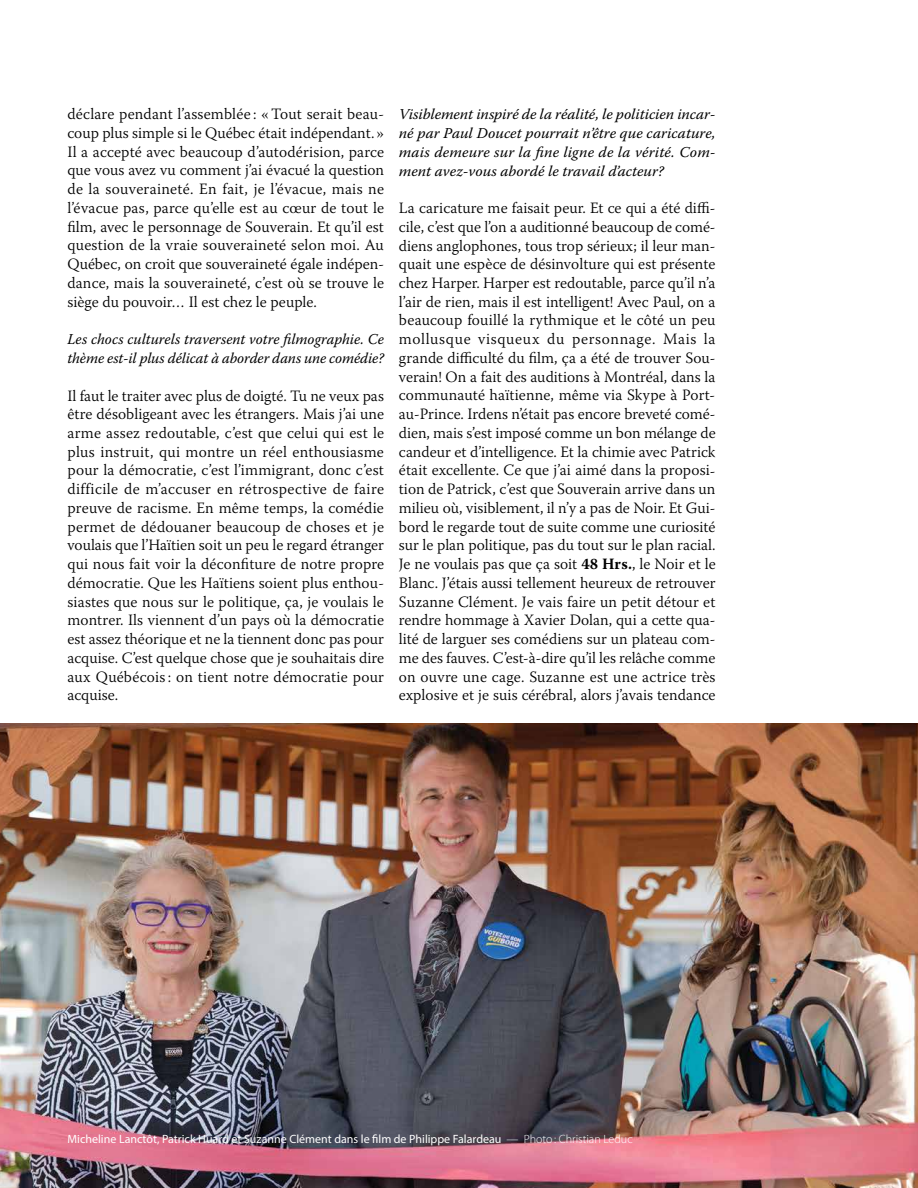
<style>
.page{position:relative;width:918px;height:1188px;background:#fff}
.page>*{position:absolute;margin:0;border:0;box-sizing:border-box;transform-origin:0 0}
.t1{font:300 15.75px/18.8px "Warnock Pro";letter-spacing:.005em;color:#000;text-align:justify}
.t2{font:italic 15px/18.8px "Warnock Pro";color:#000}
.t3{font:12px "Myriad Pro";color:#fff}
.s1{font-weight:700}
.s2{font-weight:300}
</style>
<div class="page">
<img style="left:0;top:724px;width:918px;height:464px">
<p class="t1" style="left:68px;top:104px;width:318px">déclare pendant l’assemblée : «Tout serait beau&shy;coup plus simple si le Québec était indépendant. » Il a accepté avec beaucoup d’autodérision, parce que vous avez vu comment j’ai évacué la question de la souveraineté. En fait, je l’évacue, mais ne l’évacue pas, parce qu’elle est au cœur de tout le film, avec le personnage de Souverain. Et qu’il est question de la vraie souveraineté selon moi. Au Québec, on croit que souveraineté égale indépen&shy;dance, mais la souveraineté, c’est où se trouve le siège du pouvoir… Il est chez le peuple.</p>
<p class="t2" style="left:68px;top:330px;width:318px">Les chocs culturels traversent votre filmographie. Ce thème est-il plus délicat à aborder dans une comédie?</p>
<p class="t1" style="left:68px;top:386px;width:318px">Il faut le traiter avec plus de doigté. Tu ne veux pas être désobligeant avec les étrangers. Mais j’ai une arme assez redoutable, c’est que celui qui est le plus instruit, qui montre un réel enthousiasme pour la démocratie, c’est l’immigrant, donc c’est difficile de m’accuser en rétrospective de faire preuve de racisme. En même temps, la comédie permet de dédouaner beaucoup de choses et je voulais que l’Haïtien soit un peu le regard étranger qui nous fait voir la déconfiture de notre propre démocratie. Que les Haïtiens soient plus enthou&shy;siastes que nous sur le politique, ça, je voulais le montrer. Ils viennent d’un pays où la démocratie est assez théorique et ne la tiennent donc pas pour acquise. C’est quelque chose que je souhaitais dire aux Québécois: on tient notre démocratie pour acquise.</p>
<p class="t2" style="left:399px;top:105px;width:318px;text-align:justify">Visiblement inspiré de la réalité, le politicien incar&shy;né par Paul Doucet pourrait n’être que caricature, mais demeure sur la fine ligne de la vérité. Com&shy;ment avez-vous abordé le travail d’acteur?</p>
<p class="t1" style="left:399px;top:198px;width:318px">La caricature me faisait peur. Et ce qui a été diffi&shy;cile, c’est que l’on a auditionné beaucoup de comé&shy;diens anglophones, tous trop sérieux; il leur man&shy;quait une espèce de désinvolture qui est présente chez Harper. Harper est redoutable, parce qu’il n’a l’air de rien, mais il est intelligent! Avec Paul, on a beaucoup fouillé la rythmique et le côté un peu mollusque visqueux du personnage. Mais la grande difficulté du film, ça a été de trouver Sou&shy;verain! On a fait des auditions à Montréal, dans la communauté haïtienne, même via Skype à Port&shy;au-Prince. Irdens n’était pas encore breveté comé&shy;dien, mais s’est imposé comme un bon mélange de candeur et d’intelligence. Et la chimie avec Patrick était excellente. Ce que j’ai aimé dans la proposi&shy;tion de Patrick, c’est que Souverain arrive dans un milieu où, visiblement, il n’y a pas de Noir. Et Gui&shy;bord le regarde tout de suite comme une curiosité sur le plan politique, pas du tout sur le plan racial.<br>Je ne voulais pas que ça soit <span class="s1">48 Hrs.</span>, le Noir et le Blanc. J’étais aussi tellement heureux de retrouver Suzanne Clément. Je vais faire un petit détour et rendre hommage à Xavier Dolan, qui a cette qua&shy;lité de larguer ses comédiens sur un plateau com&shy;me des fauves. C’est-à-dire qu’il les relâche comme on ouvre une cage. Suzanne est une actrice très explosive et je suis cérébral, alors j’avais tendance</p>
<p class="t3" style="left:68px;top:1132px;width:567px">Micheline Lanctôt, Patrick Huard et Suzanne Clément dans le film de Philippe Falardeau <span class="s2">— Photo: Christian Leduc</span></p>
</div>
